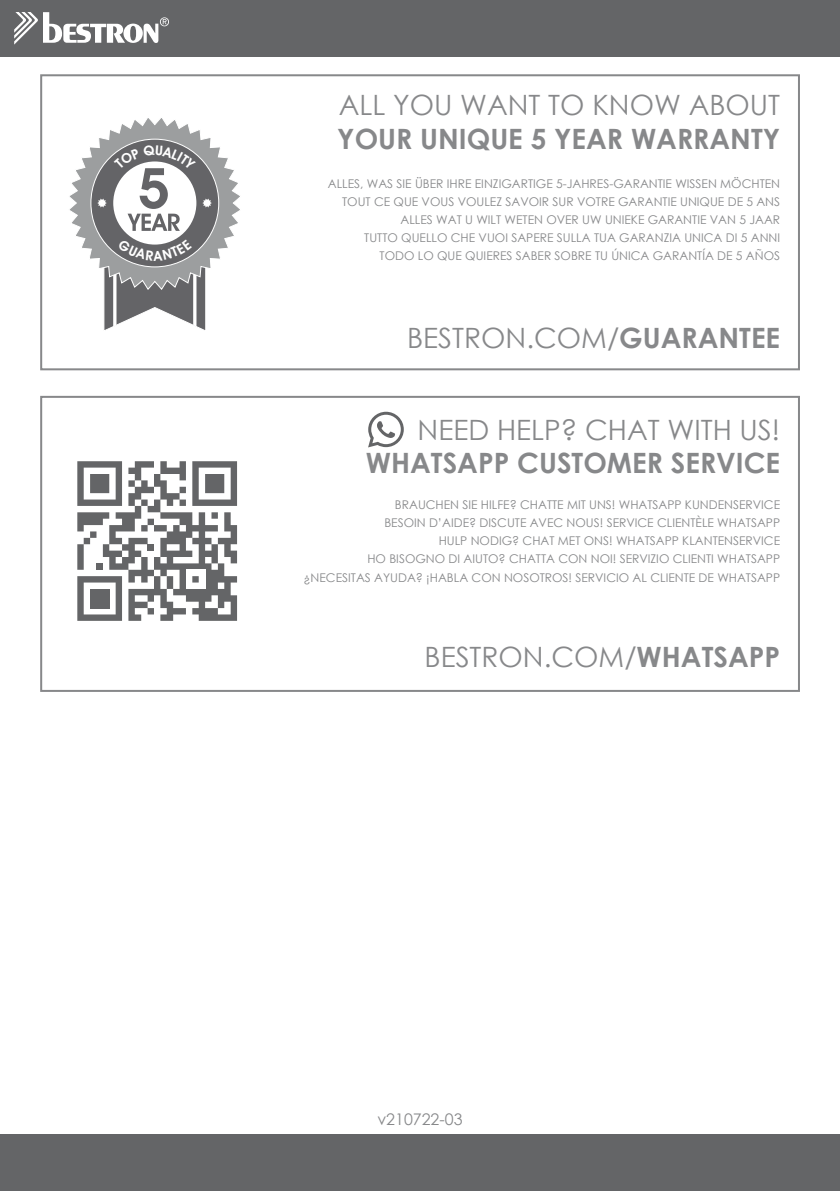
<style>
.page{position:relative;width:840px;height:1191px;background:#fff}
.page>*{position:absolute;margin:0;border:0;box-sizing:border-box;transform-origin:0 0}
.t1{font:28px "Century Gothic";color:#87888a}
.t2{font:700 28px "Century Gothic";color:#87888a}
.t3{font:16px "Century Gothic";color:#87888a}
.t4{font:12px/18px "Century Gothic";color:#87888a;text-align:right}
.s1{font-weight:700}
</style>
<div class="page">
<svg style="left:368px;top:412px;width:35px;height:35px"></svg>
<svg style="left:77px;top:461px;width:160px;height:160px"></svg>
<div style="left:40px;top:74px;width:759px;height:296px;border:2px solid #87888a"></div>
<div style="left:40px;top:396px;width:759px;height:296px;border:2px solid #87888a"></div>
<div style="left:0;top:0;width:839px;height:57px;background:#646567"></div>
<div style="left:0;top:1134px;width:839px;height:57px;background:#646567"></div>
<svg style="left:14px;top:12px;width:155px;height:33px"></svg>
<svg style="left:69px;top:118px;width:171px;height:212px"></svg>
<h1 class="t1" style="left:338px;top:85px;width:443px">ALL YOU WANT TO KNOW ABOUT</h1>
<h1 class="t2" style="left:337px;top:117px;width:444px">YOUR UNIQUE 5 YEAR WARRANTY</h1>
<p class="t4" style="left:327px;top:175px;width:453px">ALLES, WAS SIE ÜBER IHRE EINZIGARTIGE 5-JAHRES-GARANTIE WISSEN MÖCHTEN TOUT CE QUE VOUS VOULEZ SAVOIR SUR VOTRE GARANTIE UNIQUE DE 5 ANS ALLES WAT U WILT WETEN OVER UW UNIEKE GARANTIE VAN 5 JAAR<br>TUTTO QUELLO CHE VUOI SAPERE SULLA TUA GARANZIA UNICA DI 5 ANNI TODO LO QUE QUIERES SABER SOBRE TU ÚNICA GARANTÍA DE 5 AÑOS</p>
<h1 class="t1" style="left:407px;top:318px;width:374px">BESTRON.COM/<span class="s1">GUARANTEE</span></h1>
<h1 class="t1" style="left:417px;top:410px;width:364px">NEED HELP? CHAT WITH US!</h1>
<h1 class="t2" style="left:365px;top:442px;width:415px">WHATSAPP CUSTOMER SERVICE</h1>
<p class="t4" style="left:303px;top:496px;width:478px">BRAUCHEN SIE HILFE? CHATTE MIT UNS! WHATSAPP KUNDENSERVICE<br>BESOIN D’AIDE? DISCUTE AVEC NOUS! SERVICE CLIENTÈLE WHATSAPP<br>HULP NODIG? CHAT MET ONS! WHATSAPP KLANTENSERVICE<br>HO BISOGNO DI AIUTO? CHATTA CON NOI! SERVIZIO CLIENTI WHATSAPP ¿NECESITAS AYUDA? ¡HABLA CON NOSOTROS! SERVICIO AL CLIENTE DE WHATSAPP</p>
<h1 class="t1" style="left:424px;top:637px;width:357px">BESTRON.COM/<span class="s1">WHATSAPP</span></h1>
<h2 class="t3" style="left:377px;top:1108px;width:87px">v210722-03</h2>
</div>
